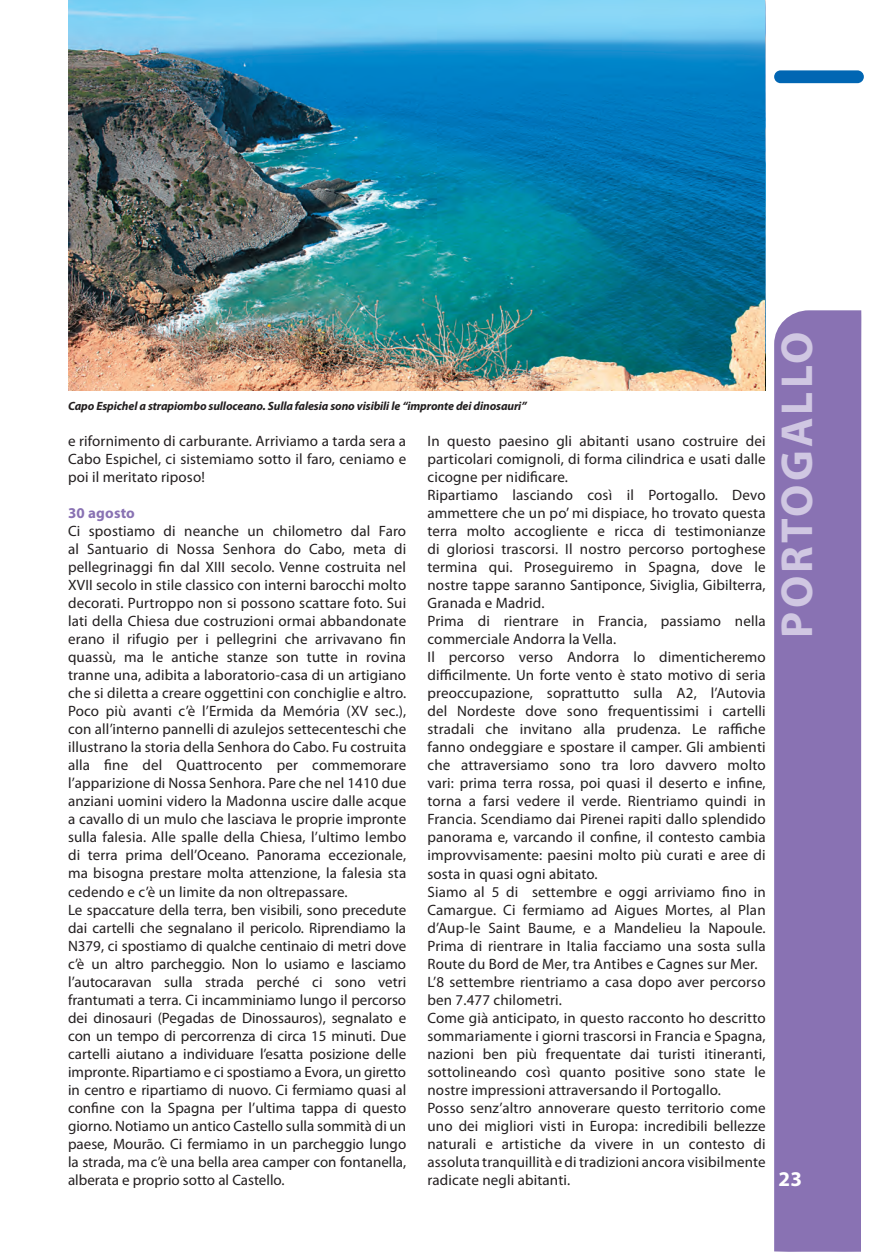
<style>
.page{position:relative;width:872px;height:1255px;background:#fff}
.page>*{position:absolute;margin:0;border:0;box-sizing:border-box;transform-origin:0 0}
.t1{font:700 45px "Myriad Pro";letter-spacing:.07em;color:#d0c7e2}
.t2{font:700 21px "Myriad Pro";color:#fff}
.Normale{font:15px/18px "Myriad Pro";letter-spacing:.01em;color:#231f20;text-align:justify}
.Normale-2{font:700 15px "Myriad Pro";letter-spacing:.01em;color:#8972b3}
.t3{font:italic 700 12px "Myriad Pro";letter-spacing:-.01em;color:#231f20}
</style>
<div class="page">
<div style="left:774px;top:70px;width:90px;height:13px;background:#0166b3;border-radius:6px"></div>
<div style="left:774px;top:310px;width:87px;height:941px;background:#8972b3"></div>
<img style="left:68px;top:0;width:696px;height:390px">
<p class="t3" style="left:68px;top:399px;width:460px">Capo Espichel a strapiombo sulloceano. Sulla falesia sono visibili le “impronte dei dinosauri”</p>
<p class="Normale" style="left:68px;top:432px;width:340px">e rifornimento di carburante. Arriviamo a tarda sera a Cabo Espichel, ci sistemiamo sotto il faro, ceniamo e poi il meritato riposo!</p>
<p class="Normale-2" style="left:68px;top:505px;width:68px">30 agosto</p>
<p class="Normale" style="left:68px;top:522px;width:340px">Ci spostiamo di neanche un chilometro dal Faro al Santuario di Nossa Senhora do Cabo, meta di pellegrinaggi fin dal XIII secolo. Venne costruita nel XVII secolo in stile classico con interni barocchi molto decorati. Purtroppo non si possono scattare foto. Sui lati della Chiesa due costruzioni ormai abbandonate erano il rifugio per i pellegrini che arrivavano fin quassù, ma le antiche stanze son tutte in rovina tranne una, adibita a laboratorio-casa di un artigiano che si diletta a creare oggettini con conchiglie e altro.<br>Poco più avanti c’è l’Ermida da Memória (XV sec.), con all’interno pannelli di azulejos settecenteschi che illustrano la storia della Senhora do Cabo. Fu costruita alla fine del Quattrocento per commemorare l’apparizione di Nossa Senhora. Pare che nel 1410 due anziani uomini videro la Madonna uscire dalle acque a cavallo di un mulo che lasciava le proprie impronte sulla falesia. Alle spalle della Chiesa, l’ultimo lembo di terra prima dell’Oceano. Panorama eccezionale, ma bisogna prestare molta attenzione, la falesia sta cedendo e c’è un limite da non oltrepassare.</p>
<p class="Normale" style="left:68px;top:900px;width:340px">Le spaccature della terra, ben visibili, sono precedute dai cartelli che segnalano il pericolo. Riprendiamo la N379, ci spostiamo di qualche centinaio di metri dove c’è un altro parcheggio. Non lo usiamo e lasciamo l’autocaravan sulla strada perché ci sono vetri frantumati a terra. Ci incamminiamo lungo il percorso dei dinosauri (Pegadas de Dinossauros), segnalato e con un tempo di percorrenza di circa 15 minuti. Due cartelli aiutano a individuare l’esatta posizione delle impronte. Ripartiamo e ci spostiamo a Evora, un giretto in centro e ripartiamo di nuovo. Ci fermiamo quasi al confine con la Spagna per l’ultima tappa di questo giorno. Notiamo un antico Castello sulla sommità di un paese, Mourão. Ci fermiamo in un parcheggio lungo la strada, ma c’è una bella area camper con fontanella, alberata e proprio sotto al Castello.</p>
<p class="Normale" style="left:427px;top:432px;width:340px">In questo paesino gli abitanti usano costruire dei particolari comignoli, di forma cilindrica e usati dalle cicogne per nidificare.</p>
<p class="Normale" style="left:427px;top:486px;width:340px">Ripartiamo lasciando così il Portogallo. Devo ammettere che un po’ mi dispiace, ho trovato questa terra molto accogliente e ricca di testimonianze di gloriosi trascorsi. Il nostro percorso portoghese termina qui. Proseguiremo in Spagna, dove le nostre tappe saranno Santiponce, Siviglia, Gibilterra, Granada e Madrid.</p>
<p class="Normale" style="left:427px;top:612px;width:340px">Prima di rientrare in Francia, passiamo nella commerciale Andorra la Vella.</p>
<p class="Normale" style="left:427px;top:648px;width:340px">Il percorso verso Andorra lo dimenticheremo difficilmente. Un forte vento è stato motivo di seria preoccupazione, soprattutto sulla A2, l’Autovia del Nordeste dove sono frequentissimi i cartelli stradali che invitano alla prudenza. Le raffiche fanno ondeggiare e spostare il camper. Gli ambienti che attraversiamo sono tra loro davvero molto vari: prima terra rossa, poi quasi il deserto e infine, torna a farsi vedere il verde. Rientriamo quindi in Francia. Scendiamo dai Pirenei rapiti dallo splendido panorama e, varcando il confine, il contesto cambia improvvisamente: paesini molto più curati e aree di sosta in quasi ogni abitato.</p>
<p class="Normale" style="left:427px;top:882px;width:340px">Siamo al 5 di settembre e oggi arriviamo fino in Camargue. Ci fermiamo ad Aigues Mortes, al Plan d’Aup-le Saint Baume, e a Mandelieu la Napoule.<br>Prima di rientrare in Italia facciamo una sosta sulla Route du Bord de Mer, tra Antibes e Cagnes sur Mer.</p>
<p class="Normale" style="left:427px;top:972px;width:340px">L’8 settembre rientriamo a casa dopo aver percorso ben 7.477 chilometri.</p>
<p class="Normale" style="left:427px;top:1008px;width:340px">Come già anticipato, in questo racconto ho descritto sommariamente i giorni trascorsi in Francia e Spagna, nazioni ben più frequentate dai turisti itineranti, sottolineando così quanto positive sono state le nostre impressioni attraversando il Portogallo.</p>
<p class="Normale" style="left:427px;top:1098px;width:340px">Posso senz’altro annoverare questo territorio come uno dei migliori visti in Europa: incredibili bellezze naturali e artistiche da vivere in un contesto di assoluta tranquillità e di tradizioni ancora visibilmente radicate negli abitanti.</p>
<h1 class="t1" style="left:771px;top:637px;width:307px;rotate:-90deg">PORTOGALLO</h1>
<h2 class="t2" style="left:782px;top:1165px;width:25px">23</h2>
<h2 class="t2" style="left:778px;top:1166px;width:25px">23</h2>
</div>
